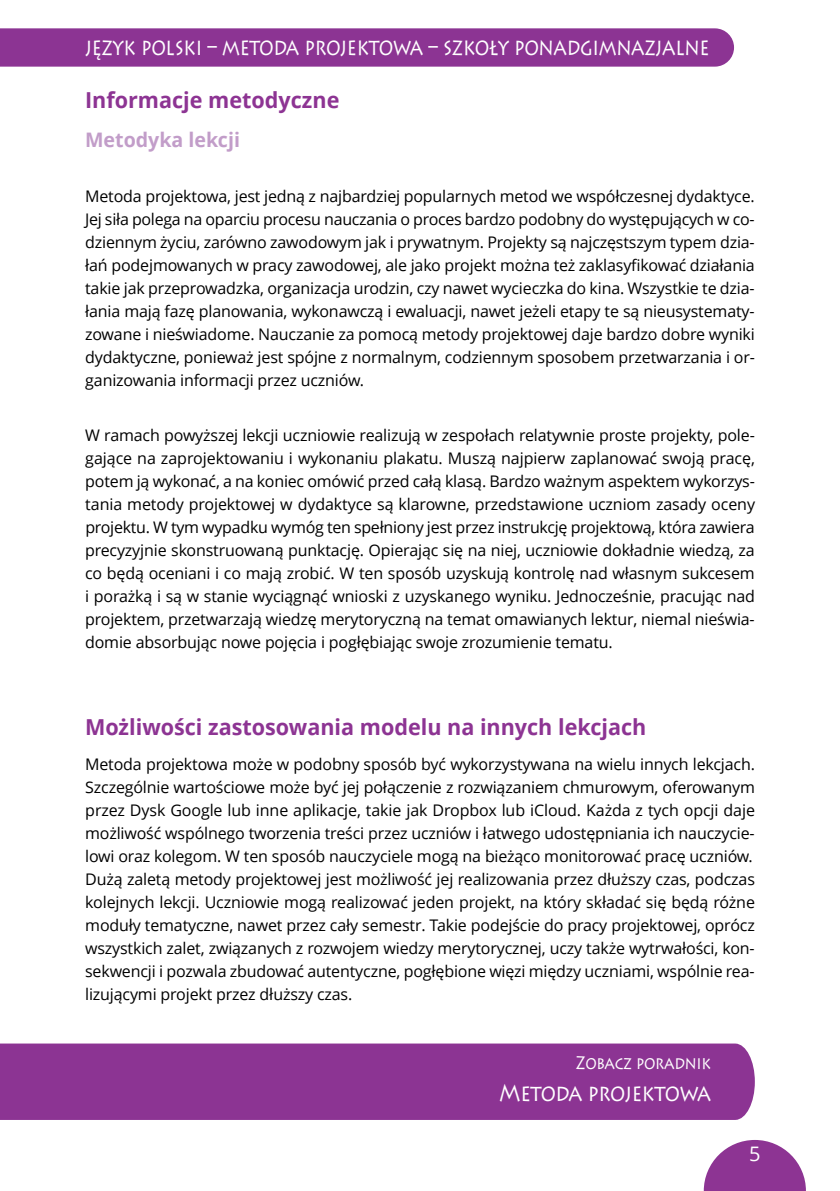
<style>
.page{position:relative;width:840px;height:1191px;background:#fff}
.page>*{position:absolute;margin:0;border:0;box-sizing:border-box;transform-origin:0 0}
.t1{font:24px "Lithos Pro";letter-spacing:-.015em;color:#fff;scale:.79 1}
.t2{font:24px "Lithos Pro";letter-spacing:-.015em;color:#fff;scale:.82 1}
.t3{font:700 22px "Open Sans";color:#8d3493}
.t4{font:700 20px "Open Sans";color:#c29dc9}
.t5{font:20px "Open Sans";color:#fff}
.t6{font:18px "Lithos Pro";letter-spacing:-.015em;color:#fff;scale:.82 1}
.t7{font:16px/23px "Open Sans";letter-spacing:-.01em;color:#000;text-align:justify}
</style>
<div class="page">
<div style="left:0;top:28px;width:733px;height:39px;background:#8c3493"></div>
<div style="left:0;top:1043px;width:754px;height:77px;background:#8c3493"></div>
<svg style="left:703px;top:1140px;width:102px;height:51px"></svg>
<h1 class="t1" style="left:85px;top:33px;width:791px">język polski – metoda projektowa – szkoły ponadgimnazjalne</h1>
<h2 class="t3" style="left:85px;top:84px;width:256px">Informacje metodyczne</h2>
<p class="t4" style="left:85px;top:126px;width:156px">Metodyka lekcji</p>
<p class="t7" style="left:85px;top:184px;width:671px">Metoda projektowa, jest jedną z najbardziej popularnych metod we współczesnej dydaktyce.<br>Jej siła polega na oparciu procesu nauczania o proces bardzo podobny do występujących w co&shy;dziennym życiu, zarówno zawodowym jak i prywatnym. Projekty są najczęstszym typem dzia&shy;łań podejmowanych w pracy zawodowej, ale jako projekt można też zaklasyfikować działania takie jak przeprowadzka, organizacja urodzin, czy nawet wycieczka do kina. Wszystkie te dzia&shy;łania mają fazę planowania, wykonawczą i ewaluacji, nawet jeżeli etapy te są nieusystematy&shy;zowane i nieświadome. Nauczanie za pomocą metody projektowej daje bardzo dobre wyniki dydaktyczne, ponieważ jest spójne z normalnym, codziennym sposobem przetwarzania i or&shy;ganizowania informacji przez uczniów.</p>
<p class="t7" style="left:85px;top:423px;width:671px">W ramach powyższej lekcji uczniowie realizują w zespołach relatywnie proste projekty, pole&shy;gające na zaprojektowaniu i wykonaniu plakatu. Muszą najpierw zaplanować swoją pracę, potem ją wykonać, a na koniec omówić przed całą klasą. Bardzo ważnym aspektem wykorzys&shy;tania metody projektowej w dydaktyce są klarowne, przedstawione uczniom zasady oceny projektu. W tym wypadku wymóg ten spełniony jest przez instrukcję projektową, która zawiera precyzyjnie skonstruowaną punktację. Opierając się na niej, uczniowie dokładnie wiedzą, za co będą oceniani i co mają zrobić. W ten sposób uzyskują kontrolę nad własnym sukcesem i porażką i są w stanie wyciągnąć wnioski z uzyskanego wyniku. Jednocześnie, pracując nad projektem, przetwarzają wiedzę merytoryczną na temat omawianych lektur, niemal nieświa&shy;domie absorbując nowe pojęcia i pogłębiając swoje zrozumienie tematu.</p>
<h2 class="t3" style="left:85px;top:711px;width:562px">Możliwości zastosowania modelu na innych lekcjach</h2>
<p class="t7" style="left:85px;top:752px;width:671px;text-align:left">Metoda projektowa może w podobny sposób być wykorzystywana na wielu innych lekcjach.<br>Szczególnie wartościowe może być jej połączenie z rozwiązaniem chmurowym, oferowanym przez Dysk Google lub inne aplikacje, takie jak Dropbox lub iCloud. Każda z tych opcji daje możliwość wspólnego tworzenia treści przez uczniów i łatwego udostępniania ich nauczycie&shy;lowi oraz kolegom. W ten sposób nauczyciele mogą na bieżąco monitorować pracę uczniów.<br>Dużą zaletą metody projektowej jest możliwość jej realizowania przez dłuższy czas, podczas kolejnych lekcji. Uczniowie mogą realizować jeden projekt, na który składać się będą różne moduły tematyczne, nawet przez cały semestr. Takie podejście do pracy projektowej, oprócz wszystkich zalet, związanych z rozwojem wiedzy merytorycznej, uczy także wytrwałości, kon&shy;sekwencji i pozwala zbudować autentyczne, pogłębione więzi między uczniami, wspólnie rea&shy;lizującymi projekt przez dłuższy czas.</p>
<p class="t6" style="left:575px;top:1052px;width:167px">Zobacz poradnik</p>
<h1 class="t2" style="left:499px;top:1078px;width:260px">Metoda projektowa</h1>
<p class="t5" style="left:748px;top:1140px;width:13px">5</p>
</div>
